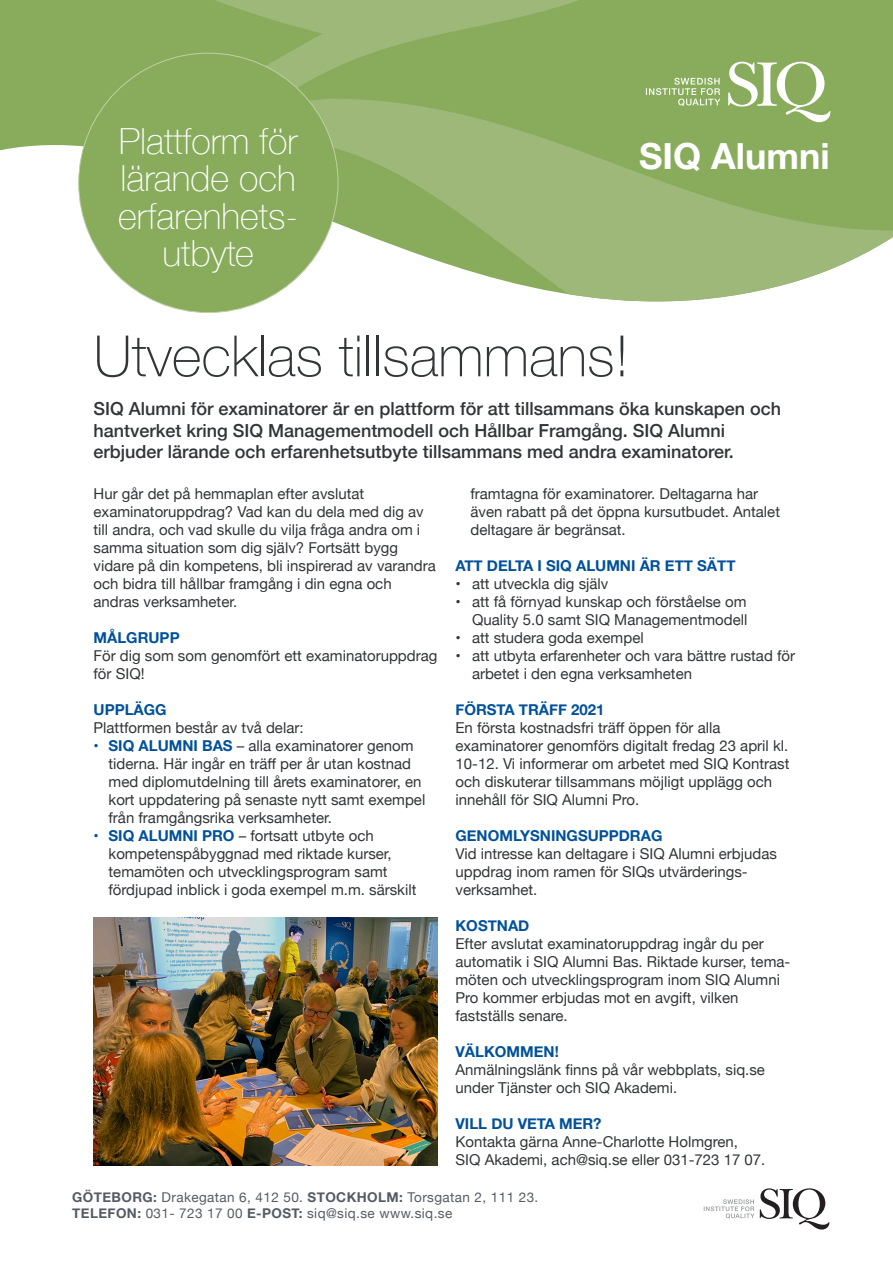
<style>
.page{position:relative;width:893px;height:1263px;background:#fff}
.page>*{position:absolute;margin:0;border:0;box-sizing:border-box;transform-origin:0 0}
.Rubrik_1{font:100 57px "Helvetica Neue";color:#323538}
.Rubrik_2{font:100 36px/37.5px "Helvetica Neue";color:#fff;text-align:center}
.t1{font:700 36px "Helvetica Neue";color:#fff}
.Ingress_1{font:500 18px/21.6px "Helvetica Neue";color:#323538}
.Brödtext_1{font:15px/18px "Helvetica Neue";color:#323538}
.Underrubrik_1{font:700 15px "Helvetica Neue";color:#01519a}
.t2{font:13.5px "Helvetica Neue";letter-spacing:.03em;color:#555b65}
.s1{font-weight:700;color:#01519a}
.s2{font-weight:700}
</style>
<div class="page">
<svg style="left:0;top:0;width:893px;height:313px;fill:#88ac5c"></svg>
<svg style="left:728px;top:62px;width:102px;height:60px"></svg>
<svg style="left:646px;top:78px;width:74px;height:28px;background:#9ebb7b"></svg>
<svg style="left:760px;top:1188px;width:69px;height:41px"></svg>
<svg style="left:704px;top:1199px;width:50px;height:19px"></svg>
<img style="left:94px;top:918px;width:343px;height:247px">
<div style="left:79px;top:53px;width:259px;height:260px;background:#88ac5c;border-radius:50%"></div>
<p class="Rubrik_2" style="left:119px;top:121px;width:180px">Plattform för</p>
<p class="Rubrik_2" style="left:120px;top:158px;width:177px">lärande och</p>
<p class="Rubrik_2" style="left:118px;top:196px;width:181px">erfarenhets&shy;utbyte</p>
<p class="t1" style="left:639px;top:128px;width:192px">SIQ Alumni</p>
<p class="Rubrik_1" style="left:94px;top:313px;width:537px">Utvecklas tillsammans!</p>
<p class="Ingress_1" style="left:94px;top:397px;width:689px">SIQ Alumni för examinatorer är en plattform för att tillsammans öka kunskapen och hantverket kring SIQ Managementmodell och Hållbar Framgång. SIQ Alumni</p>
<p class="Ingress_1" style="left:94px;top:440px;width:642px">erbjuder lärande och erfarenhetsutbyte tillsammans med andra examinatorer.</p>
<p class="Brödtext_1" style="left:94px;top:486px;width:272px">Hur går det på hemmaplan efter avslutat</p>
<p class="Brödtext_1" style="left:94px;top:504px;width:332px">examinatoruppdrag? Vad kan du dela med dig av</p>
<p class="Brödtext_1" style="left:94px;top:522px;width:328px">till andra, och vad skulle du vilja fråga andra om i</p>
<p class="Brödtext_1" style="left:94px;top:540px;width:344px">samma situation som dig själv? Fortsätt bygg vidare på din kompetens, bli inspirerad av varandra och bidra till hållbar framgång i din egna och andras verksamheter.</p>
<p class="Underrubrik_1" style="left:94px;top:626px;width:88px">MÅLGRUPP</p>
<p class="Brödtext_1" style="left:94px;top:648px;width:345px">För dig som som genomfört ett examinatoruppdrag för SIQ!</p>
<p class="Underrubrik_1" style="left:94px;top:698px;width:75px">UPPLÄGG</p>
<p class="Brödtext_1" style="left:94px;top:720px;width:212px">Plattformen består av två delar:</p>
<p class="Brödtext_1" style="left:109px;top:738px;width:318px;text-indent:-15px"><span class="s1">• SIQ ALUMNI BAS</span> – alla examinatorer genom tiderna. Här ingår en träff per år utan kostnad med diplomutdelning till årets examinatorer, en kort uppdatering på senaste nytt samt exempel från framgångsrika verksamheter.</p>
<p class="Brödtext_1" style="left:109px;top:828px;width:309px;text-indent:-15px"><span class="s1">• SIQ ALUMNI PRO</span> – fortsatt utbyte och kompetenspåbyggnad med riktade kurser, temamöten och utvecklingsprogram samt fördjupad inblick i goda exempel m.m. särskilt</p>
<p class="Brödtext_1" style="left:470px;top:486px;width:311px">framtagna för examinatorer. Deltagarna har även rabatt på det öppna kursutbudet. Antalet deltagare är begränsat.</p>
<p class="Underrubrik_1" style="left:455px;top:554px;width:282px">ATT DELTA I SIQ ALUMNI ÄR ETT SÄTT</p>
<p class="Brödtext_1" style="left:455px;top:576px;width:154px">• att utveckla dig själv</p>
<p class="Brödtext_1" style="left:455px;top:594px;width:293px;text-align:right">• att få förnyad kunskap och förståelse om<br>Quality 5.0 samt SIQ Managementmodell</p>
<p class="Brödtext_1" style="left:455px;top:630px;width:190px">• att studera goda exempel</p>
<p class="Brödtext_1" style="left:472px;top:648px;width:325px;text-indent:-16px">• att utbyta erfarenheter och vara bättre rustad för arbetet i den egna verksamheten</p>
<p class="Underrubrik_1" style="left:455px;top:698px;width:150px">FÖRSTA TRÄFF 2021</p>
<p class="Brödtext_1" style="left:455px;top:720px;width:336px">En första kostnadsfri träff öppen för alla examinatorer genomförs digitalt fredag 23 april kl.<br>10-12. Vi informerar om arbetet med SIQ Kontrast och diskuterar tillsammans möjligt upplägg och innehåll för SIQ Alumni Pro.</p>
<p class="Underrubrik_1" style="left:455px;top:824px;width:208px">GENOMLYSNINGSUPPDRAG</p>
<p class="Brödtext_1" style="left:455px;top:846px;width:323px">Vid intresse kan deltagare i SIQ Alumni erbjudas</p>
<p class="Brödtext_1" style="left:455px;top:864px;width:294px">uppdrag inom ramen för SIQs utvärderings&shy;verksamhet.</p>
<p class="Underrubrik_1" style="left:455px;top:914px;width:75px">KOSTNAD</p>
<p class="Brödtext_1" style="left:455px;top:936px;width:310px">Efter avslutat examinatoruppdrag ingår du per</p>
<p class="Brödtext_1" style="left:455px;top:954px;width:336px">automatik i SIQ Alumni Bas. Riktade kurser, tema&shy;möten och utvecklingsprogram inom SIQ Alumni Pro kommer erbjudas mot en avgift, vilken fastställs senare.</p>
<p class="Underrubrik_1" style="left:455px;top:1040px;width:105px">VÄLKOMMEN!</p>
<p class="Brödtext_1" style="left:455px;top:1062px;width:311px">Anmälningslänk finns på vår webbplats, siq.se under Tjänster och SIQ Akademi.</p>
<p class="Underrubrik_1" style="left:455px;top:1112px;width:148px">VILL DU VETA MER?</p>
<p class="Brödtext_1" style="left:455px;top:1134px;width:284px">Kontakta gärna Anne-Charlotte Holmgren,</p>
<p class="Brödtext_1" style="left:455px;top:1152px;width:311px">SIQ Akademi, ach@siq.se eller 031-723 17 07.</p>
<p class="t2" style="left:72px;top:1187px;width:468px"><span class="s2">GÖTEBORG:</span> Drakegatan 6, 412 50. <span class="s2">STOCKHOLM:</span> Torsgatan 2, 111 23.</p>
<p class="t2" style="left:72px;top:1203px;width:381px"><span class="s2">TELEFON:</span> 031- 723 17 00 <span class="s2">E-POST:</span> siq@siq.se www.siq.se</p>
</div>
